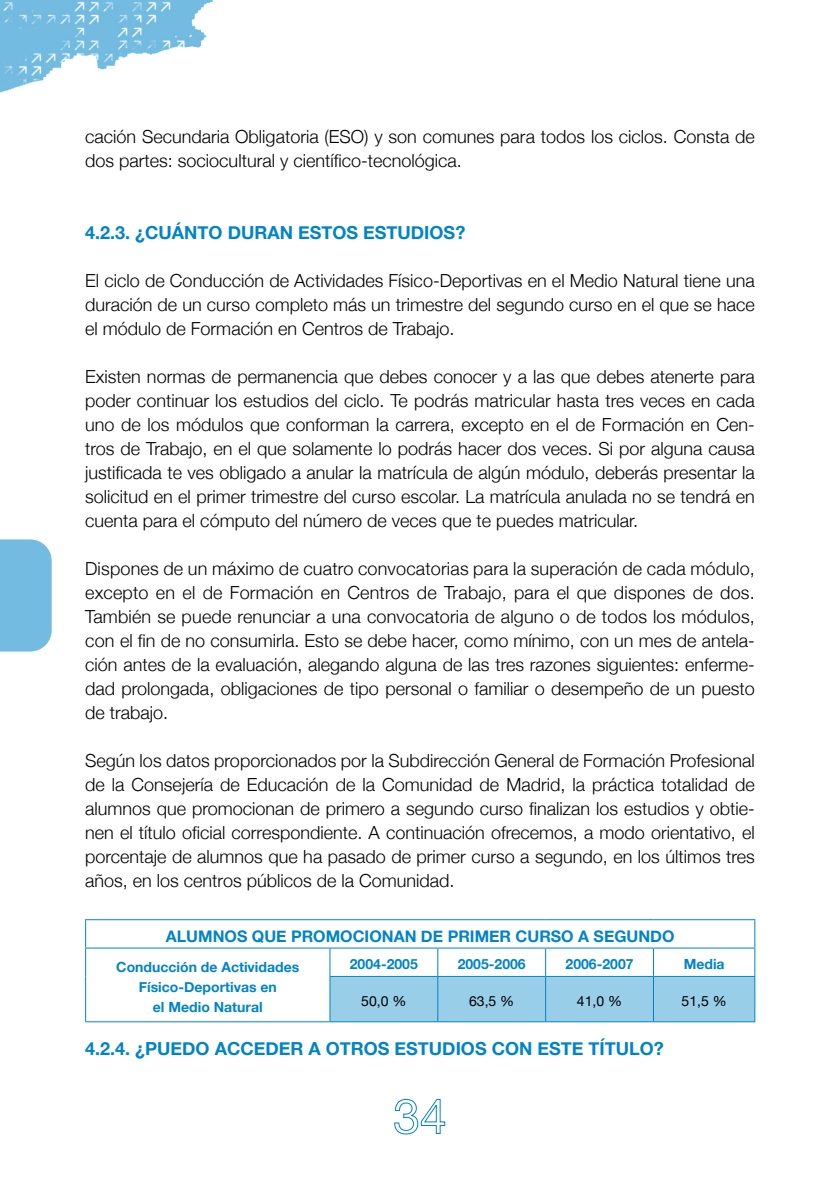
<style>
.page{position:relative;width:840px;height:1191px;background:#fff}
.page>*{position:absolute;margin:0;border:0;box-sizing:border-box;transform-origin:0 0}
.t1{font:300 18px/24px "Helvetica Neue";color:#000;text-align:justify}
.t2{font:700 18px "Helvetica Neue";color:#0084c7}
.t3{font:700 16px "Helvetica Neue";color:#0084c7}
.t4{font:700 14px/20px "Helvetica Neue";color:#0084c7;text-align:center}
.t5{font:14px "Helvetica Neue";color:#000}
</style>
<div class="page">
<div style="left:0;top:539px;width:52px;height:112px;background:#73bbe0"></div>
<svg style="left:394px;top:1098px;width:51px;height:37px"></svg>
<img style="left:0;top:0;width:213px;height:93px">
<svg style="left:86px;top:920px;width:243px;height:101px"></svg>
<hr style="left:85px;top:919px;width:245px;height:1px;background:#0084c7">
<hr style="left:330px;top:919px;width:107px;height:1px;background:#0084c7">
<hr style="left:437px;top:919px;width:108px;height:1px;background:#0084c7">
<hr style="left:545px;top:919px;width:108px;height:1px;background:#0084c7">
<hr style="left:653px;top:919px;width:102px;height:1px;background:#0084c7">
<svg style="left:85px;top:920px;width:1px;height:56px"></svg>
<hr style="left:85px;top:976px;width:1px;height:45px;background:#0084c7">
<hr style="left:85px;top:947px;width:245px;height:1px;background:#0084c7">
<svg style="left:329px;top:920px;width:426px;height:101px"></svg>
<hr style="left:329px;top:977px;width:1px;height:44px;background:#0084c7">
<hr style="left:329px;top:976px;width:108px;height:1px;background:#0084c7">
<hr style="left:437px;top:976px;width:108px;height:1px;background:#0084c7">
<hr style="left:545px;top:976px;width:108px;height:1px;background:#0084c7">
<hr style="left:653px;top:976px;width:102px;height:1px;background:#0084c7">
<hr style="left:437px;top:977px;width:1px;height:44px;background:#0084c7">
<hr style="left:545px;top:977px;width:1px;height:44px;background:#0084c7">
<hr style="left:652px;top:977px;width:1px;height:44px;background:#0084c7">
<hr style="left:754px;top:977px;width:1px;height:44px;background:#0084c7">
<hr style="left:85px;top:1021px;width:245px;height:1px;background:#0084c7">
<hr style="left:330px;top:1021px;width:107px;height:1px;background:#0084c7">
<hr style="left:437px;top:1021px;width:108px;height:1px;background:#0084c7">
<hr style="left:545px;top:1021px;width:108px;height:1px;background:#0084c7">
<hr style="left:653px;top:1021px;width:102px;height:1px;background:#0084c7">
<p class="t1" style="left:85px;top:124px;width:671px">cación Secundaria Obligatoria (ESO) y son comunes para todos los ciclos. Consta de dos partes: sociocultural y científico-tecnológica.</p>
<p class="t2" style="left:85px;top:221px;width:124px">4.2.3. ¿CUÁNTOD</p>
<p class="t2" style="left:241px;top:221px;width:64px">URAN ESTOSEST</p>
<p class="t2" style="left:397px;top:221px;width:69px">UDIOS?</p>
<p class="t1" style="left:85px;top:268px;width:670px">El ciclo de Conducción de Actividades Físico-Deportivas en el Medio Natural tiene una duración de un curso completo más un trimestre del segundo curso en el que se hace el módulo de Formación en Centros de Trabajo.</p>
<p class="t1" style="left:85px;top:364px;width:671px">Existen normas de permanencia que debes conocer y a las que debes atenerte para poder continuar los estudios del ciclo. Te podrás matricular hasta tres veces en cada uno de los módulos que conforman la carrera, excepto en el de Formación en Cen&shy;tros de Trabajo, en el que solamente lo podrás hacer dos veces. Si por alguna causa justificada te ves obligado a anular la matrícula de algún módulo, deberás presentar la solicitud en el primer trimestre del curso escolar. La matrícula anulada no se tendrá en cuenta para el cómputo del número de veces que te puedes matricular.</p>
<p class="t1" style="left:85px;top:556px;width:671px">Dispones de un máximo de cuatro convocatorias para la superación de cada módulo, excepto en el de Formación en Centros de Trabajo, para el que dispones de dos.<br>También se puede renunciar a una convocatoria de alguno o de todos los módulos, con el fin de no consumirla. Esto se debe hacer, como mínimo, con un mes de antela&shy;ción antes de la evaluación, alegando alguna de las tres razones siguientes: enferme&shy;dad prolongada, obligaciones de tipo personal o familiar o desempeño de un puesto de trabajo.</p>
<p class="t1" style="left:85px;top:748px;width:671px">Según los datos proporcionados por la Subdirección General de Formación Profesional de la Consejería de Educación de la Comunidad de Madrid, la práctica totalidad de alumnos que promocionan de primero a segundo curso finalizan los estudios y obtie&shy;nen el título oficial correspondiente. A continuación ofrecemos, a modo orientativo, el porcentaje de alumnos que ha pasado de primer curso a segundo, en los últimos tres años, en los centros públicos de la Comunidad.</p>
<p class="t3" style="left:166px;top:926px;width:510px">ALUMNOS QUE PROMOCIONAN DE PRIMER CURSO A SEGUNDO</p>
<p class="t4" style="left:116px;top:956px;width:184px">CONDUCCIÓN DE ACTIVIDADES<br>FÍSICO-DEPORTIVAS EN<br>EL MEDIO NATURAL</p>
<p class="t4" style="left:349px;top:953px;width:69px">2004-2005</p>
<p class="t4" style="left:457px;top:953px;width:69px">2005-2006</p>
<p class="t4" style="left:565px;top:953px;width:69px">2006-2007</p>
<p class="t4" style="left:683px;top:953px;width:42px">MEDIA</p>
<p class="t5" style="left:361px;top:992px;width:47px">50,0 %</p>
<p class="t5" style="left:469px;top:992px;width:47px">63,5 %</p>
<p class="t5" style="left:576px;top:992px;width:47px">41,0 %</p>
<p class="t5" style="left:681px;top:992px;width:47px">51,5 %</p>
<p class="t2" style="left:85px;top:1037px;width:99px">4.2.4. ¿PUEDOACCEDE</p>
<p class="t2" style="left:290px;top:1037px;width:24px">R AOT</p>
<p class="t2" style="left:350px;top:1037px;width:25px">ROSEST</p>
<p class="t2" style="left:428px;top:1037px;width:45px">UDIOSCO</p>
<p class="t2" style="left:518px;top:1037px;width:24px">N ESTET</p>
<p class="t2" style="left:599px;top:1037px;width:66px">ÍTULO?</p>
</div>
